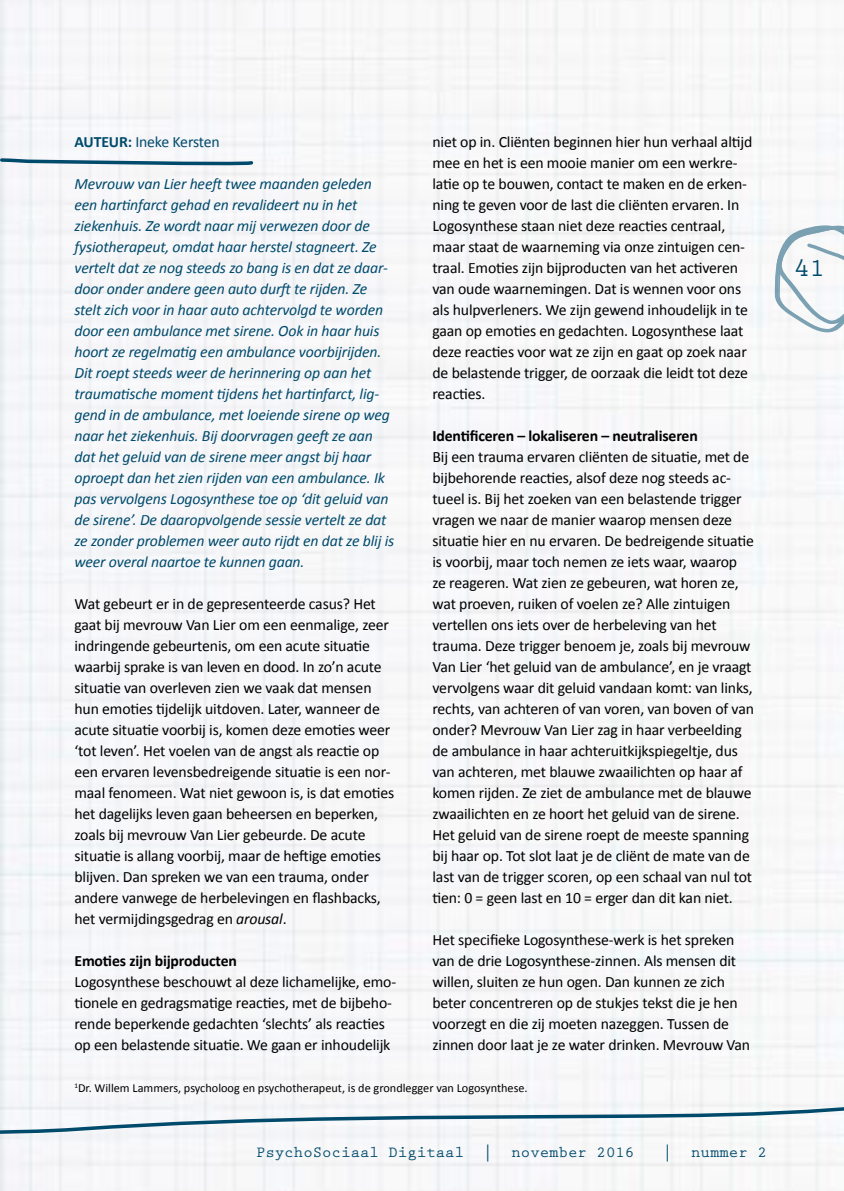
<style>
.page{position:relative;width:844px;height:1191px;background:#fff}
.page>*{position:absolute;margin:0;border:0;box-sizing:border-box;transform-origin:0 0}
.t1{font:700 26.25px "Prestige Elite Std";color:#004a6c}
.t2{font:15.75px/21px "Calibri";letter-spacing:-.01em;color:#000}
.t3{font:italic 15.75px/21px "Calibri";letter-spacing:-.01em;color:#004a6c}
.t4{font:700 15.75px "Calibri";letter-spacing:-.01em;color:#000}
.t5{font:700 15.75px "Prestige Elite Std";color:#004a6c}
.t6{font:15.75px "Calibri";letter-spacing:-.015em;color:#004a6c}
.t7{font:12.25px "Calibri";color:#000}
.s1{font-weight:700}
.s2{font-style:italic}
</style>
<div class="page">
<svg style="left:0;top:1102px;width:843px;height:35px"></svg>
<svg style="left:772px;top:223px;width:71px;height:111px"></svg>
<img style="left:0;top:0;width:1px;height:509px">
<svg style="left:0;top:639px;width:92px;height:70px"></svg>
<svg style="left:0;top:156px;width:255px;height:9px"></svg>
<p class="t2" style="left:432px;top:131px;width:321px">niet op in. Cliënten beginnen hier hun verhaal altijd mee en het is een mooie manier om een werkre&shy;latie op te bouwen, contact te maken en de erken&shy;ning te geven voor de last die cliënten ervaren. In Logosynthese staan niet deze reacties centraal, maar staat de waarneming via onze zintuigen cen&shy;traal. Emoties zijn bijproducten van het activeren van oude waarnemingen. Dat is wennen voor ons als hulpverleners. We zijn gewend inhoudelijk in te gaan op emoties en gedachten. Logosynthese laat deze reacties voor wat ze zijn en gaat op zoek naar de belastende trigger, de oorzaak die leidt tot deze reacties.</p>
<p class="t4" style="left:432px;top:425px;width:267px">Identificeren – lokaliseren – neutraliseren</p>
<p class="t2" style="left:432px;top:446px;width:323px">Bij een trauma ervaren cliënten de situatie, met de bijbehorende reacties, alsof deze nog steeds ac&shy;tueel is. Bij het zoeken van een belastende trigger vragen we naar de manier waarop mensen deze situatie hier en nu ervaren. De bedreigende situatie is voorbij, maar toch nemen ze iets waar, waarop ze reageren. Wat zien ze gebeuren, wat horen ze, wat proeven, ruiken of voelen ze? Alle zintuigen vertellen ons iets over de herbeleving van het trauma. Deze trigger benoem je, zoals bij mevrouw Van Lier ‘het geluid van de ambulance’, en je vraagt vervolgens waar dit geluid vandaan komt: van links, rechts, van achteren of van voren, van boven of van onder? Mevrouw Van Lier zag in haar verbeelding de ambulance in haar achteruitkijkspiegeltje, dus van achteren, met blauwe zwaailichten op haar af komen rijden. Ze ziet de ambulance met de blauwe zwaailichten en ze hoort het geluid van de sirene.<br>Het geluid van de sirene roept de meeste spanning bij haar op. Tot slot laat je de cliënt de mate van de last van de trigger scoren, op een schaal van nul tot tien: 0 = geen last en 10 = erger dan dit kan niet.</p>
<p class="t2" style="left:432px;top:929px;width:319px">Het specifieke Logosynthese-werk is het spreken van de drie Logosynthese-zinnen. Als mensen dit willen, sluiten ze hun ogen. Dan kunnen ze zich beter concentreren op de stukjes tekst die je hen voorzegt en die zij moeten nazeggen. Tussen de zinnen door laat je ze water drinken. Mevrouw Van</p>
<p class="t7" style="left:74px;top:1080px;width:454px"><sup>1</sup>Dr. Willem Lammers, psycholoog en psychotherapeut, is de grondlegger van Logosynthese.</p>
<p class="t6" style="left:74px;top:132px;width:147px"><span class="s1">AUTEUR:</span> Ineke Kersten</p>
<p class="t3" style="left:74px;top:173px;width:321px">Mevrouw van Lier heeft twee maanden geleden een hartinfarct gehad en revalideert nu in het ziekenhuis. Ze wordt naar mij verwezen door de fysiotherapeut, omdat haar herstel stagneert. Ze vertelt dat ze nog steeds zo bang is en dat ze daar&shy;door onder andere geen auto durft te rijden. Ze stelt zich voor in haar auto achtervolgd te worden door een ambulance met sirene. Ook in haar huis hoort ze regelmatig een ambulance voorbijrijden.<br>Dit roept steeds weer de herinnering op aan het traumatische moment tijdens het hartinfarct, lig&shy;gend in de ambulance, met loeiende sirene op weg naar het ziekenhuis. Bij doorvragen geeft ze aan dat het geluid van de sirene meer angst bij haar oproept dan het zien rijden van een ambulance. Ik pas vervolgens Logosynthese toe op ‘dit geluid van de sirene’. De daaropvolgende sessie vertelt ze dat ze zonder problemen weer auto rijdt en dat ze blij is weer overal naartoe te kunnen gaan.</p>
<p class="t2" style="left:74px;top:593px;width:321px">Wat gebeurt er in de gepresenteerde casus? Het gaat bij mevrouw Van Lier om een eenmalige, zeer indringende gebeurtenis, om een acute situatie waarbij sprake is van leven en dood. In zo’n acute situatie van overleven zien we vaak dat mensen hun emoties tijdelijk uitdoven. Later, wanneer de acute situatie voorbij is, komen deze emoties weer ‘tot leven’. Het voelen van de angst als reactie op een ervaren levensbedreigende situatie is een nor&shy;maal fenomeen. Wat niet gewoon is, is dat emoties het dagelijks leven gaan beheersen en beperken, zoals bij mevrouw Van Lier gebeurde. De acute situatie is allang voorbij, maar de heftige emoties blijven. Dan spreken we van een trauma, onder andere vanwege de herbelevingen en flashbacks, het vermijdingsgedrag en <span class="s2">arousal</span>.</p>
<p class="t4" style="left:74px;top:951px;width:164px">Emoties zijn bijproducten</p>
<p class="t2" style="left:74px;top:971px;width:323px">Logosynthese beschouwt al deze lichamelijke, emo&shy;tionele en gedragsmatige reacties, met de bijbeho&shy;rende beperkende gedachten ‘slechts’ als reacties op een belastende situatie. We gaan er inhoudelijk</p>
<p class="t5" style="left:256px;top:1143px;width:380px">PsychoSociaal Digitaal | november 2016</p>
<p class="t5" style="left:662px;top:1143px;width:105px">| nummer 2</p>
<h1 class="t1" style="left:793px;top:254px;width:33px">41</h1>
</div>
